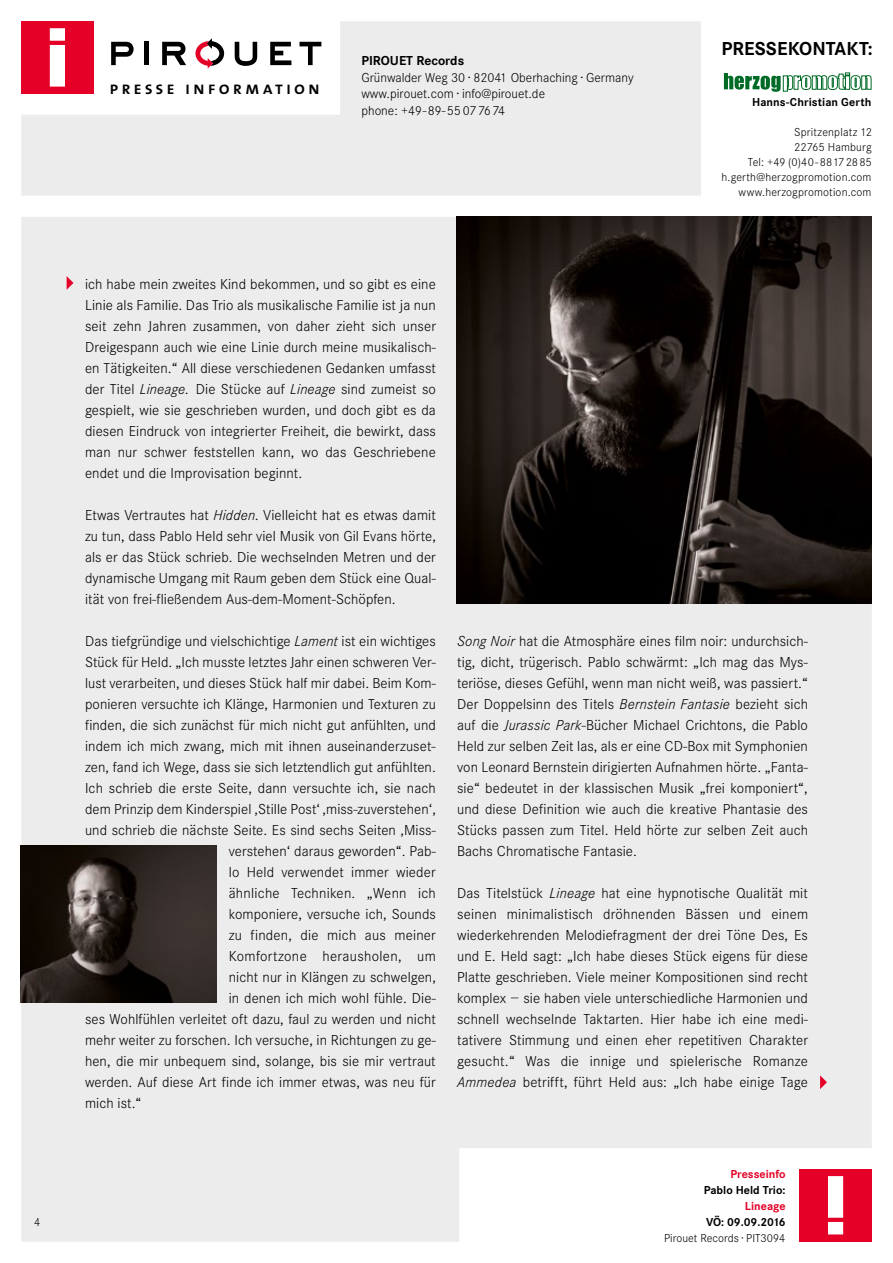
<style>
.page{position:relative;width:893px;height:1263px;background:#fff}
.page>*{position:absolute;margin:0;border:0;box-sizing:border-box;transform-origin:0 0}
.t1{font:700 19.5px "Corporate S";letter-spacing:.005em;color:#000}
.t2{font:18px "The Sans Semi Bold Caps";letter-spacing:.165em;color:#000}
.t3{font:300 15px/21px "Corporate S";letter-spacing:.005em;color:#000;text-align:justify}
.t4{font:300 15px "Corporate S";letter-spacing:.025em;color:#000}
.t5{font:300 13.5px/16.5px "Corporate S";color:#000}
.t6{font:700 13.5px "Corporate S";color:#000}
.t7{font:300 12px/15px "Corporate S";letter-spacing:.01em;color:#000;text-align:right}
.t8{font:700 12px "Corporate S";letter-spacing:.005em;color:#000}
.t9{font:700 12px "Corporate S";color:#e40026}
.t10{font:700 12px "Corporate S";letter-spacing:-.015em;color:#000}
.s1{font-style:italic}
</style>
<div class="page">
<div style="left:21px;top:217px;width:851px;height:1025px;background:#ececed"></div>
<svg style="left:21px;top:21px;width:680px;height:175px;fill:#ececed"></svg>
<div style="left:799px;top:1169px;width:73px;height:72px;background:#e40026"></div>
<svg style="left:828px;top:1176px;width:15px;height:58px"></svg>
<div style="left:21px;top:21px;width:73px;height:73px;background:#e40026"></div>
<svg style="left:50px;top:28px;width:15px;height:59px"></svg>
<svg style="left:111px;top:42px;width:23px;height:23px"></svg>
<div style="left:144px;top:42px;width:5px;height:23px;background:#000"></div>
<svg style="left:162px;top:42px;width:24px;height:23px"></svg>
<svg style="left:235px;top:42px;width:22px;height:24px"></svg>
<svg style="left:270px;top:42px;width:21px;height:23px"></svg>
<svg style="left:299px;top:42px;width:22px;height:23px"></svg>
<svg style="left:195px;top:38px;width:29px;height:31px"></svg>
<svg style="left:67px;top:276px;width:6px;height:14px"></svg>
<svg style="left:820px;top:1075px;width:7px;height:14px"></svg>
<img style="left:457px;top:217px;width:415px;height:387px">
<img style="left:20px;top:845px;width:196px;height:158px">
<svg style="left:724px;top:73px;width:147px;height:19px"></svg>
<p class="t7" style="left:34px;top:1215px;width:8px">4</p>
<p class="t2" style="left:109px;top:76px;width:212px">presse information</p>
<p class="t6" style="left:361px;top:53px;width:104px">PIROUET Records</p>
<p class="t5" style="left:361px;top:69px;width:274px">Grünwalder Weg 30 · 82041 Oberhaching · Germany www.pirouet.com · info@pirouet.de<br>phone: +49-89-55 077674</p>
<h1 class="t1" style="left:721px;top:37px;width:153px">PRESSEKONTAKT:</h1>
<p class="t8" style="left:752px;top:95px;width:121px">Hanns-Christian Gerth</p>
<p class="t7" style="left:722px;top:124px;width:152px">Spritzenplatz 12<br>22765 Hamburg<br>Tel: +49 (0)40-88172885 h.gerth@herzogpromotion.com www.herzogpromotion.com</p>
<p class="t3" style="left:85px;top:274px;width:353px">ich habe mein zweites Kind bekommen, und so gibt es eine Linie als Familie. Das Trio als musikalische Familie ist ja nun seit zehn Jahren zusammen, von daher zieht sich unser Dreigespann auch wie eine Linie durch meine musikalisch&shy;en Tätigkeiten.“ All diese verschiedenen Gedanken umfasst der Titel <span class="s1">Lineage</span>. Die Stücke auf <span class="s1">Lineage</span> sind zumeist so gespielt, wie sie geschrieben wurden, und doch gibt es da diesen Eindruck von integrierter Freiheit, die bewirkt, dass man nur schwer feststellen kann, wo das Geschriebene endet und die Improvisation beginnt.</p>
<p class="t3" style="left:85px;top:505px;width:352px">Etwas Vertrautes hat <span class="s1">Hidden</span>. Vielleicht hat es etwas damit zu tun, dass Pablo Held sehr viel Musik von Gil Evans hörte, als er das Stück schrieb. Die wechselnden Metren und der dynamische Umgang mit Raum geben dem Stück eine Qual&shy;ität von frei-fließendem Aus-dem-Moment-Schöpfen.</p>
<p class="t3" style="left:85px;top:631px;width:352px">Das tiefgründige und vielschichtige <span class="s1">Lament</span> ist ein wichtiges</p>
<p class="t3" style="left:85px;top:652px;width:352px">Stück für Held. „Ich musste letztes Jahr einen schweren Ver-</p>
<p class="t3" style="left:85px;top:673px;width:352px">lust verarbeiten, und dieses Stück half mir dabei. Beim Kom-</p>
<p class="t3" style="left:85px;top:694px;width:352px">ponieren versuchte ich Klänge, Harmonien und Texturen zu</p>
<p class="t3" style="left:85px;top:715px;width:352px">finden, die sich zunächst für mich nicht gut anfühlten, und</p>
<p class="t3" style="left:85px;top:736px;width:352px">indem ich mich zwang, mich mit ihnen auseinanderzuset-</p>
<p class="t3" style="left:85px;top:757px;width:352px">zen, fand ich Wege, dass sie sich letztendlich gut anfühlten.</p>
<p class="t3" style="left:85px;top:778px;width:352px">Ich schrieb die erste Seite, dann versuchte ich, sie nach</p>
<p class="t3" style="left:85px;top:799px;width:352px">dem Prinzip dem Kinderspiel ‚Stille Post‘ ‚miss-zuverstehen‘,</p>
<p class="t3" style="left:85px;top:820px;width:352px">und schrieb die nächste Seite. Es sind sechs Seiten ,Miss-</p>
<p class="t3" style="left:229px;top:841px;width:209px">verstehen‘ daraus geworden“. Pab-</p>
<p class="t3" style="left:229px;top:862px;width:208px">lo Held verwendet immer wieder</p>
<p class="t3" style="left:229px;top:883px;width:209px">ähnliche Techniken. „Wenn ich</p>
<p class="t3" style="left:229px;top:904px;width:209px">komponiere, versuche ich, Sounds</p>
<p class="t3" style="left:229px;top:925px;width:209px">zu finden, die mich aus meiner</p>
<p class="t4" style="left:229px;top:948px;width:209px">Komfortzone herausholen, um</p>
<p class="t3" style="left:229px;top:967px;width:209px">nicht nur in Klängen zu schwelgen,</p>
<p class="t3" style="left:229px;top:988px;width:209px">in denen ich mich wohl fühle. Die-</p>
<p class="t3" style="left:85px;top:1009px;width:352px">ses Wohlfühlen verleitet oft dazu, faul zu werden und nicht</p>
<p class="t3" style="left:85px;top:1030px;width:352px">mehr weiter zu forschen. Ich versuche, in Richtungen zu ge-</p>
<p class="t3" style="left:85px;top:1051px;width:352px">hen, die mir unbequem sind, solange, bis sie mir vertraut</p>
<p class="t3" style="left:85px;top:1072px;width:352px">werden. Auf diese Art finde ich immer etwas, was neu für</p>
<p class="t3" style="left:85px;top:1093px;width:58px">mich ist.“</p>
<p class="t3" style="left:457px;top:631px;width:352px"><span class="s1">Song Noir</span> hat die Atmosphäre eines film noir: undurchsich&shy;tig, dicht, trügerisch. Pablo schwärmt: „Ich mag das Mys&shy;teriöse, dieses Gefühl, wenn man nicht weiß, was passiert.“ Der Doppelsinn des Titels <span class="s1">Bernstein Fantasie</span> bezieht sich auf die <span class="s1">Jurassic Park</span>-Bücher Michael Crichtons, die Pablo Held zur selben Zeit las, als er eine CD-Box mit Symphonien von Leonard Bernstein dirigierten Aufnahmen hörte. „Fanta&shy;sie“ bedeutet in der klassischen Musik „frei komponiert“, und diese Definition wie auch die kreative Phantasie des Stücks passen zum Titel. Held hörte zur selben Zeit auch Bachs Chromatische Fantasie.</p>
<p class="t3" style="left:457px;top:883px;width:352px">Das Titelstück <span class="s1">Lineage</span> hat eine hypnotische Qualität mit seinen minimalistisch dröhnenden Bässen und einem wiederkehrenden Melodiefragment der drei Töne Des, Es und E. Held sagt: „Ich habe dieses Stück eigens für diese Platte geschrieben. Viele meiner Kompositionen sind recht komplex – sie haben viele unterschiedliche Harmonien und schnell wechselnde Taktarten. Hier habe ich eine medi&shy;tativere Stimmung und einen eher repetitiven Charakter gesucht.“ Was die innige und spielerische Romanze <span class="s1">Ammedea</span> betrifft, führt Held aus: „Ich habe einige Tage</p>
<p class="t9" style="left:730px;top:1167px;width:57px">Presseinfo</p>
<p class="t8" style="left:704px;top:1183px;width:83px">Pablo Held Trio:</p>
<p class="t9" style="left:745px;top:1199px;width:42px">Lineage</p>
<p class="t10" style="left:706px;top:1215px;width:81px">VÖ: 09.09.2016</p>
<p class="t7" style="left:664px;top:1230px;width:123px">Pirouet Records · PIT3094</p>
</div>
